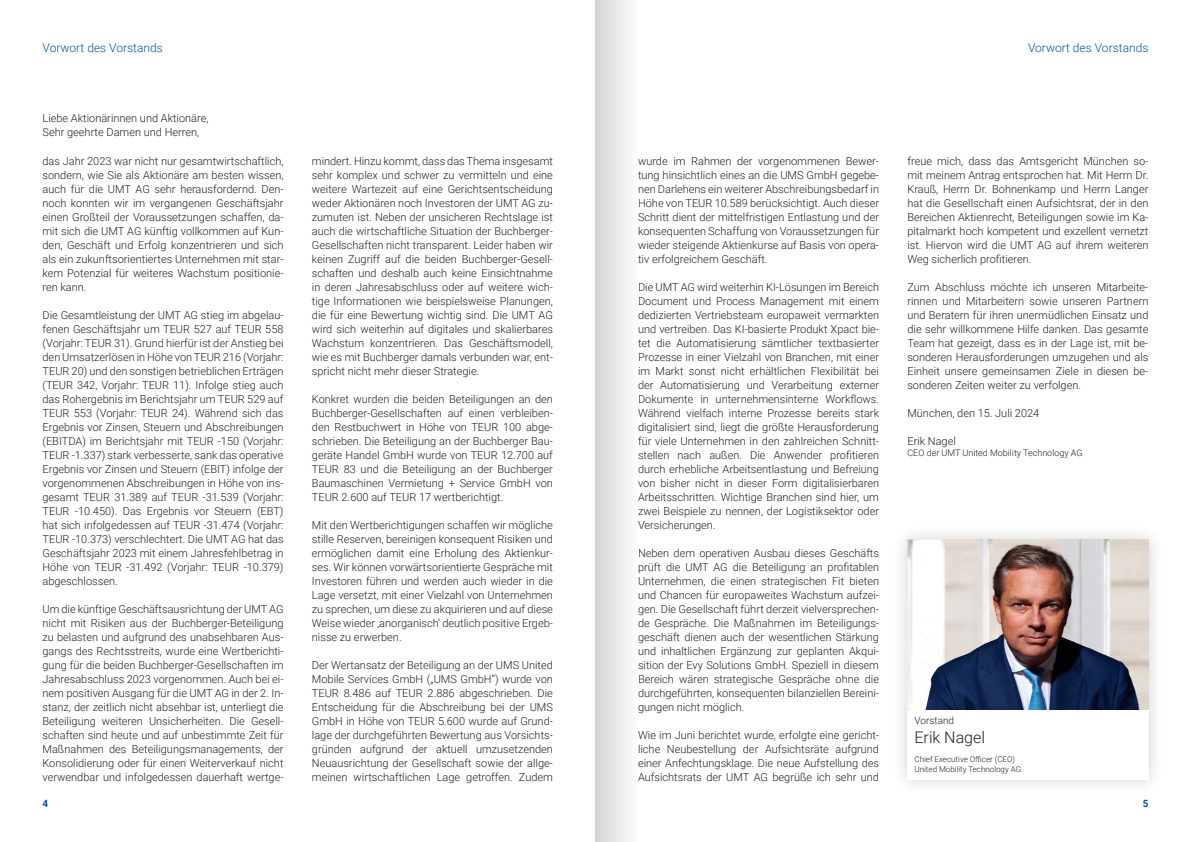
<style>
.page{position:relative;width:1191px;height:842px;background:#fff}
.page>*{position:absolute;margin:0;border:0;box-sizing:border-box;transform-origin:0 0}
.t1{font:300 16px "Roboto";color:#231f20}
.t2{font:300 12px "Roboto";color:#0154a3}
.t3{font:300 11px/14px "Roboto";color:#231f20;text-align:justify}
.t4{font:300 10px "Roboto";color:#231f20}
.t5{font:700 10px "Roboto";color:#0154a3}
.t6{font:300 9px "Roboto";color:#231f20}
.t7{font:300 8px/9.6px "Roboto";color:#231f20}
</style>
<div class="page">
<div style="left:891px;top:523px;width:273px;height:273px;background:#231f20;opacity:.2"></div>
<div style="left:907px;top:539px;width:241px;height:241px;background:#fff"></div>
<img style="left:907px;top:539px;width:241px;height:170px">
<div style="left:595px;top:0;width:43px;height:842px;background:linear-gradient(to right,#d4d4d5,#fdfdfd)"></div>
<p class="t2" style="left:43px;top:39px;width:122px">Vorwort des Vorstands</p>
<p class="t3" style="left:43px;top:110px;width:168px">Liebe Aktionärinnen und Aktionäre,<br>Sehr geehrte Damen und Herren,</p>
<p class="t3" style="left:43px;top:154px;width:242px">das Jahr 2023 war nicht nur gesamtwirtschaftlich, sondern, wie Sie als Aktionäre am besten wissen, auch für die UMT AG sehr herausfordernd. Den&shy;noch konnten wir im vergangenen Geschäftsjahr einen Großteil der Voraussetzungen schaffen, da&shy;mit sich die UMT AG künftig vollkommen auf Kun&shy;den, Geschäft und Erfolg konzentrieren und sich als ein zukunftsorientiertes Unternehmen mit star&shy;kem Potenzial für weiteres Wachstum positionie&shy;ren kann.</p>
<p class="t3" style="left:43px;top:308px;width:242px">Die Gesamtleistung der UMT AG stieg im abgelau&shy;fenen Geschäftsjahr um TEUR 527 auf TEUR 558 (Vorjahr: TEUR 31). Grund hierfür ist der Anstieg bei den Umsatzerlösen in Höhe von TEUR 216 (Vorjahr:<br>TEUR 20) und den sonstigen betrieblichen Erträgen (TEUR 342, Vorjahr: TEUR 11). Infolge stieg auch das Rohergebnis im Berichtsjahr um TEUR 529 auf TEUR 553 (Vorjahr: TEUR 24). Während sich das Ergebnis vor Zinsen, Steuern und Abschreibungen (EBITDA) im Berichtsjahr mit TEUR -150 (Vorjahr:<br>TEUR -1.337) stark verbesserte, sank das operative Ergebnis vor Zinsen und Steuern (EBIT) infolge der vorgenommenen Abschreibungen in Höhe von ins&shy;gesamt TEUR 31.389 auf TEUR -31.539 (Vorjahr:<br>TEUR -10.450). Das Ergebnis vor Steuern (EBT) hat sich infolgedessen auf TEUR -31.474 (Vorjahr:<br>TEUR -10.373) verschlechtert. Die UMT AG hat das Geschäftsjahr 2023 mit einem Jahresfehlbetrag in Höhe von TEUR -31.492 (Vorjahr: TEUR -10.379) abgeschlossen.</p>
<p class="t3" style="left:43px;top:602px;width:242px">Um die künftige Geschäftsausrichtung der UMT AG nicht mit Risiken aus der Buchberger-Beteiligung zu belasten und aufgrund des unabsehbaren Aus&shy;gangs des Rechtsstreits, wurde eine Wertberichti&shy;gung für die beiden Buchberger-Gesellschaften im Jahresabschluss 2023 vorgenommen. Auch bei ei&shy;nem positiven Ausgang für die UMT AG in der 2. In&shy;stanz, der zeitlich nicht absehbar ist, unterliegt die Beteiligung weiteren Unsicherheiten. Die Gesell&shy;schaften sind heute und auf unbestimmte Zeit für Maßnahmen des Beteiligungsmanagements, der Konsolidierung oder für einen Weiterverkauf nicht verwendbar und infolgedessen dauerhaft wertge-</p>
<p class="t3" style="left:312px;top:154px;width:242px">mindert. Hinzu kommt, dass das Thema insgesamt sehr komplex und schwer zu vermitteln und eine weitere Wartezeit auf eine Gerichtsentscheidung weder Aktionären noch Investoren der UMT AG zu&shy;zumuten ist. Neben der unsicheren Rechtslage ist auch die wirtschaftliche Situation der Buchberger-Gesellschaften nicht transparent. Leider haben wir keinen Zugriff auf die beiden Buchberger-Gesell&shy;schaften und deshalb auch keine Einsichtnahme in deren Jahresabschluss oder auf weitere wich&shy;tige Informationen wie beispielsweise Planungen, die für eine Bewertung wichtig sind. Die UMT AG wird sich weiterhin auf digitales und skalierbares Wachstum konzentrieren. Das Geschäftsmodell, wie es mit Buchberger damals verbunden war, ent&shy;spricht nicht mehr dieser Strategie.</p>
<p class="t3" style="left:312px;top:392px;width:242px">Konkret wurden die beiden Beteiligungen an den Buchberger-Gesellschaften auf einen verbleiben&shy;den Restbuchwert in Höhe von TEUR 100 abge&shy;schrieben. Die Beteiligung an der Buchberger Bau&shy;geräte Handel GmbH wurde von TEUR 12.700 auf TEUR 83 und die Beteiligung an der Buchberger Baumaschinen Vermietung + Service GmbH von TEUR 2.600 auf TEUR 17 wertberichtigt.</p>
<p class="t3" style="left:312px;top:518px;width:242px">Mit den Wertberichtigungen schaffen wir mögliche stille Reserven, bereinigen konsequent Risiken und ermöglichen damit eine Erholung des Aktienkur&shy;ses. Wir können vorwärtsorientierte Gespräche mit Investoren führen und werden auch wieder in die Lage versetzt, mit einer Vielzahl von Unternehmen zu sprechen, um diese zu akquirieren und auf diese Weise wieder ‚anorganisch‘ deutlich positive Ergeb&shy;nisse zu erwerben.</p>
<p class="t3" style="left:312px;top:658px;width:242px">Der Wertansatz der Beteiligung an der UMS United Mobile Services GmbH („UMS GmbH“) wurde von TEUR 8.486 auf TEUR 2.886 abgeschrieben. Die Entscheidung für die Abschreibung bei der UMS GmbH in Höhe von TEUR 5.600 wurde auf Grund&shy;lage der durchgeführten Bewertung aus Vorsichts&shy;gründen aufgrund der aktuell umzusetzenden Neuausrichtung der Gesellschaft sowie der allge&shy;meinen wirtschaftlichen Lage getroffen. Zudem</p>
<p class="t2" style="left:1028px;top:39px;width:122px">Vorwort des Vorstands</p>
<p class="t3" style="left:638px;top:154px;width:242px">wurde im Rahmen der vorgenommenen Bewer&shy;tung hinsichtlich eines an die UMS GmbH gegebe&shy;nen Darlehens ein weiterer Abschreibungsbedarf in Höhe von TEUR 10.589 berücksichtigt. Auch dieser Schritt dient der mittelfristigen Entlastung und der konsequenten Schaffung von Voraussetzungen für wieder steigende Aktienkurse auf Basis von opera&shy;tiv erfolgreichem Geschäft.</p>
<p class="t3" style="left:638px;top:280px;width:242px">Die UMT AG wird weiterhin KI-Lösungen im Bereich Document und Process Management mit einem dedizierten Vertriebsteam europaweit vermarkten und vertreiben. Das KI-basierte Produkt Xpact bie&shy;tet die Automatisierung sämtlicher textbasierter Prozesse in einer Vielzahl von Branchen, mit einer im Markt sonst nicht erhältlichen Flexibilität bei der Automatisierung und Verarbeitung externer Dokumente in unternehmensinterne Workflows.<br>Während vielfach interne Prozesse bereits stark digitalisiert sind, liegt die größte Herausforderung für viele Unternehmen in den zahlreichen Schnitt&shy;stellen nach außen. Die Anwender profitieren durch erhebliche Arbeitsentlastung und Befreiung von bisher nicht in dieser Form digitalisierbaren Arbeitsschritten. Wichtige Branchen sind hier, um zwei Beispiele zu nennen, der Logistiksektor oder Versicherungen.</p>
<p class="t3" style="left:638px;top:546px;width:242px">Neben dem operativen Ausbau dieses Geschäfts prüft die UMT AG die Beteiligung an profitablen Unternehmen, die einen strategischen Fit bieten und Chancen für europaweites Wachstum aufzei&shy;gen. Die Gesellschaft führt derzeit vielversprechen&shy;de Gespräche. Die Maßnahmen im Beteiligungs&shy;geschäft dienen auch der wesentlichen Stärkung und inhaltlichen Ergänzung zur geplanten Akqui&shy;sition der Evy Solutions GmbH. Speziell in diesem Bereich wären strategische Gespräche ohne die durchgeführten, konsequenten bilanziellen Bereini&shy;gungen nicht möglich.</p>
<p class="t3" style="left:638px;top:728px;width:242px">Wie im Juni berichtet wurde, erfolgte eine gericht&shy;liche Neubestellung der Aufsichtsräte aufgrund einer Anfechtungsklage. Die neue Aufstellung des Aufsichtsrats der UMT AG begrüße ich sehr und</p>
<p class="t3" style="left:907px;top:154px;width:242px">freue mich, dass das Amtsgericht München so&shy;mit meinem Antrag entsprochen hat. Mit Herrn Dr.<br>Krauß, Herrn Dr. Bohnenkamp und Herrn Langer hat die Gesellschaft einen Aufsichtsrat, der in den Bereichen Aktienrecht, Beteiligungen sowie im Ka&shy;pitalmarkt hoch kompetent und exzellent vernetzt ist. Hiervon wird die UMT AG auf ihrem weiteren Weg sicherlich profitieren.</p>
<p class="t3" style="left:907px;top:280px;width:242px">Zum Abschluss möchte ich unseren Mitarbeite&shy;rinnen und Mitarbeitern sowie unseren Partnern und Beratern für ihren unermüdlichen Einsatz und die sehr willkommene Hilfe danken. Das gesamte Team hat gezeigt, dass es in der Lage ist, mit be&shy;sonderen Herausforderungen umzugehen und als Einheit unsere gemeinsamen Ziele in diesen be&shy;sonderen Zeiten weiter zu verfolgen.</p>
<p class="t3" style="left:907px;top:406px;width:133px">München, den 15. Juli 2024</p>
<p class="t3" style="left:907px;top:434px;width:50px">Erik Nagel</p>
<p class="t6" style="left:907px;top:446px;width:177px">CEO der UMT United Mobility Technology AG</p>
<p class="t4" style="left:914px;top:713px;width:41px">Vorstand</p>
<h1 class="t1" style="left:914px;top:726px;width:72px">Erik Nagel</h1>
<p class="t7" style="left:914px;top:754px;width:108px">Chief Executive Officer (CEO)<br>United Mobility Technology AG</p>
<p class="t5" style="left:43px;top:796px;width:7px">4</p>
<p class="t5" style="left:1142px;top:796px;width:7px">5</p>
</div>
